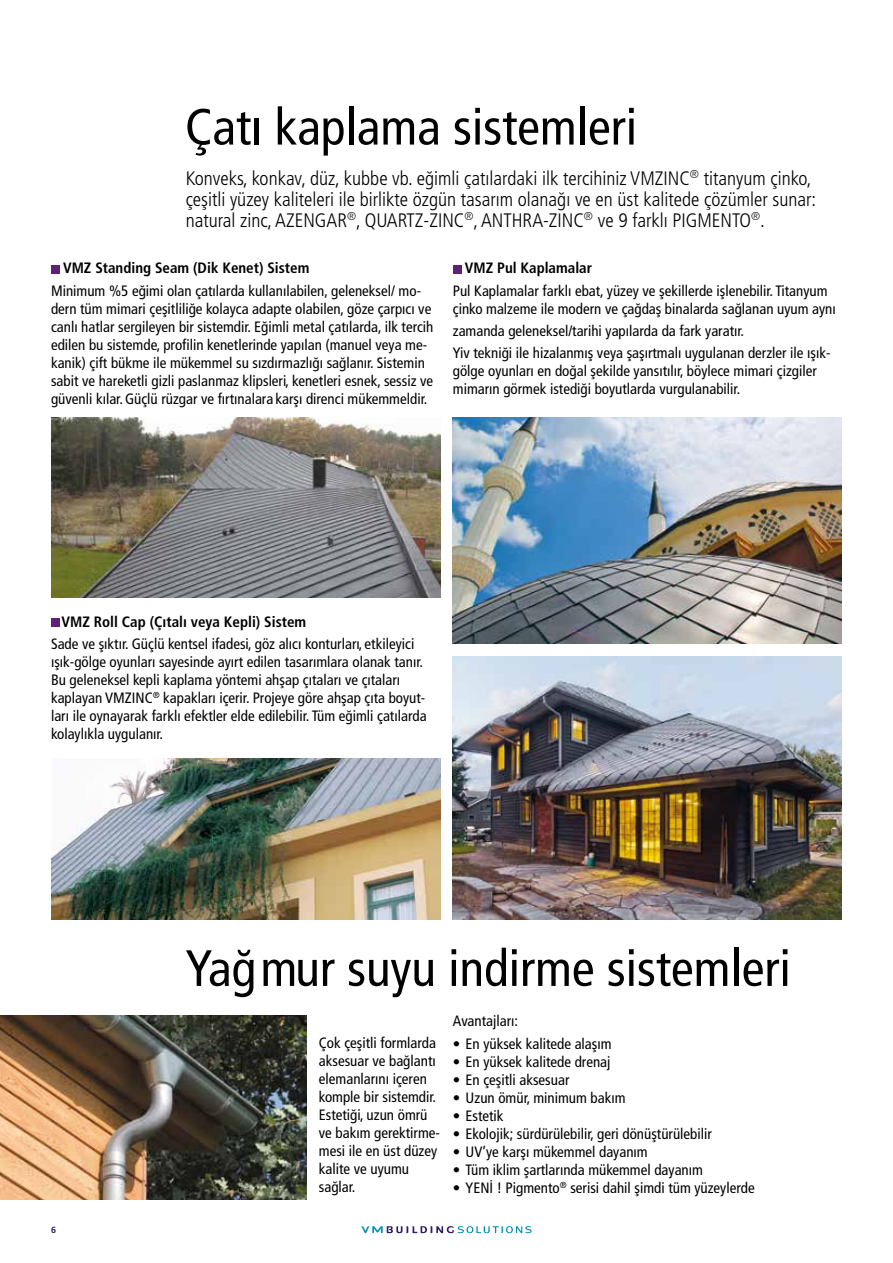
<style>
.page{position:relative;width:893px;height:1263px;background:#fff}
.page>*{position:absolute;margin:0;border:0;box-sizing:border-box;transform-origin:0 0}
.t1{font:condensed 51px "Frutiger LT Pro";color:#000}
.t2{font:300 condensed 19.5px/21px "Frutiger LT Pro";color:#000}
.t3{font:condensed 15px/18px "Frutiger LT Pro";color:#000}
.t4{font:700 condensed 15px "Frutiger LT Pro";color:#000}
.t5{font:700 9px "Frutiger LT Pro";color:#311c67}
</style>
<div class="page">
<svg style="left:361px;top:1226px;width:171px;height:7px"></svg>
<div style="left:453px;top:265px;width:8px;height:8px;background:#5f207a"></div>
<img style="left:453px;top:417px;width:389px;height:226px">
<img style="left:51px;top:417px;width:389px;height:180px">
<div style="left:51px;top:619px;width:9px;height:8px;background:#5f207a"></div>
<img style="left:453px;top:656px;width:389px;height:264px">
<img style="left:52px;top:758px;width:388px;height:162px">
<img style="left:0;top:1015px;width:306px;height:184px">
<div style="left:51px;top:265px;width:9px;height:8px;background:#5f207a"></div>
<h1 class="t1" style="left:185px;top:97px;width:454px">Çatı kaplama sistemleri</h1>
<p class="t2" style="left:186px;top:168px;width:632px">Konveks, konkav, düz, kubbe vb. eğimli çatılardaki ilk tercihiniz VMZINC<sup>®</sup> titanyum çinko, çeşitli yüzey kaliteleri ile birlikte özgün tasarım olanağı ve en üst kalitede çözümler sunar: natural zinc, AZENGAR<sup>®</sup>, QUARTZ-ZINC<sup>®</sup>, ANTHRA-ZINC<sup>®</sup> ve 9 farklı PIGMENTO<sup>®</sup>.</p>
<p class="t4" style="left:63px;top:259px;width:248px">VMZ Standing Seam (Dik Kenet) Sistem</p>
<p class="t3" style="left:51px;top:281px;width:384px">Minimum %5 eğimi olan çatılarda kullanılabilen, geleneksel/ mo&shy;dern tüm mimari çeşitliliğe kolayca adapte olabilen, göze çarpıcı ve canlı hatlar sergileyen bir sistemdir. Eğimli metal çatılarda, ilk tercih edilen bu sistemde, profilin kenetlerinde yapılan (manuel veya me&shy;kanik) çift bükme ile mükemmel su sızdırmazlığı sağlanır. Sistemin sabit ve hareketli gizli paslanmaz klipsleri, kenetleri esnek, sessiz ve güvenli kılar.Güçlü rüzgar ve fırtınalara karşı direnci mükemmeldir.</p>
<p class="t4" style="left:465px;top:259px;width:129px">VMZ Pul Kaplamalar</p>
<p class="t3" style="left:453px;top:281px;width:384px">Pul Kaplamalar farklı ebat, yüzey ve şekillerde işlenebilir. Titanyum çinko malzeme ile modern ve çağdaş binalarda sağlanan uyum aynı</p>
<p class="t3" style="left:453px;top:320px;width:379px;line-height:22.2px">zamanda geleneksel/tarihi yapılarda da fark yaratır.<br>Yiv tekniği ile hizalanmış veya şaşırtmalı uygulanan derzler ile ışık-</p>
<p class="t3" style="left:453px;top:362px;width:365px">gölge oyunları en doğal şekilde yansıtılır, böylece mimari çizgiler mimarın görmek istediği boyutlarda vurgulanabilir.</p>
<p class="t4" style="left:62px;top:613px;width:246px">VMZ Roll Cap (Çıtalı veya Kepli) Sistem</p>
<p class="t3" style="left:51px;top:635px;width:377px">Sade ve şıktır. Güçlü kentsel ifadesi, göz alıcı konturları, etkileyici ışık-gölge oyunları sayesinde ayırt edilen tasarımlara olanak tanır.<br>Bu geleneksel kepli kaplama yöntemi ahşap çıtaları ve çıtaları kaplayan VMZINC<sup>®</sup> kapakları içerir. Projeye göre ahşap çıta boyut&shy;ları ile oynayarak farklı efektler elde edilebilir. Tüm eğimli çatılarda kolaylıkla uygulanır.</p>
<h1 class="t1" style="left:186px;top:938px;width:607px">Yağmur suyu indirme sistemleri</h1>
<p class="t5" style="left:51px;top:1224px;width:7px">6</p>
<p class="t3" style="left:319px;top:1033px;width:123px">Çok çeşitli formlarda aksesuar ve bağlantı elemanlarını içeren komple bir sistemdir.<br>Estetiği, uzun ömrü ve bakım gerektirme&shy;mesi ile en üst düzey kalite ve uyumu sağlar.</p>
<p class="t3" style="left:453px;top:1012px;width:67px">Avantajları:</p>
<p class="t3" style="left:453px;top:1034px;width:160px">• En yüksek kalitede alaşım</p>
<p class="t3" style="left:453px;top:1052px;width:159px">• En yüksek kalitede drenaj</p>
<p class="t3" style="left:453px;top:1070px;width:118px">• En çeşitli aksesuar</p>
<p class="t3" style="left:453px;top:1088px;width:174px">• Uzun ömür, minimum bakım</p>
<p class="t3" style="left:453px;top:1106px;width:52px">• Estetik</p>
<p class="t3" style="left:453px;top:1124px;width:261px">• Ekolojik; sürdürülebilir, geri dönüştürülebilir</p>
<p class="t3" style="left:453px;top:1142px;width:196px">• UV’ye karşı mükemmel dayanım</p>
<p class="t3" style="left:453px;top:1160px;width:252px">• Tüm iklim şartlarında mükemmel dayanım</p>
<p class="t3" style="left:453px;top:1178px;width:303px">• YENİ ! Pigmento<sup>®</sup> serisi dahil şimdi tüm yüzeylerde</p>
</div>
